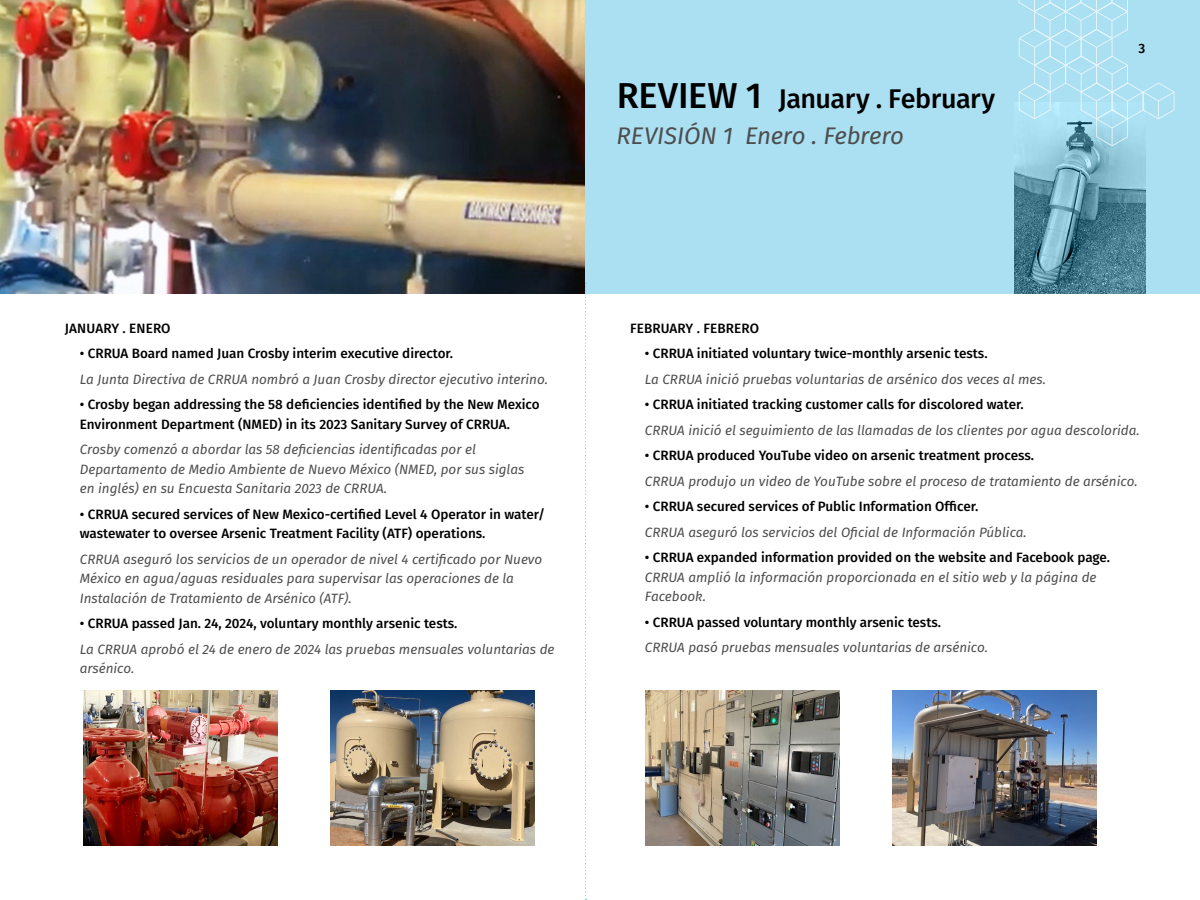
<style>
.page{position:relative;width:1200px;height:900px;background:#fff}
.page>*{position:absolute;margin:0;border:0;box-sizing:border-box;transform-origin:0 0}
.t1{font:500 27px "Fira Sans";letter-spacing:-.02em;color:#000}
.t2{font:italic 24px "Fira Sans";letter-spacing:-.01em;color:#4d4d4d}
.t3{font:italic 13.5px/19.5px "Fira Sans";color:#4d4d4d}
.t4{font:500 13.5px/19.5px "Fira Sans";color:#000}
.s1{font-size:36px}
</style>
<div class="page">
<div style="left:585px;top:0;width:615px;height:294px;background:#abe0f2"></div>
<img style="left:0;top:0;width:585px;height:294px">
<svg style="left:585px;top:283px;width:2px;height:617px"></svg>
<img style="left:1014px;top:103px;width:132px;height:191px">
<svg style="left:1019px;top:0;width:156px;height:146px"></svg>
<img style="left:331px;top:691px;width:203px;height:155px">
<img style="left:84px;top:691px;width:193px;height:155px">
<img style="left:893px;top:691px;width:203px;height:155px">
<img style="left:646px;top:691px;width:194px;height:155px">
<h1 class="t1" style="left:617px;top:77px;width:380px"><span class="s1">REVIEW 1</span> January . February</h1>
<h2 class="t2" style="left:617px;top:118px;width:289px">REVISIÓN 1 Enero . Febrero</h2>
<p class="t4" style="left:1139px;top:38px;width:8px">3</p>
<p class="t4" style="left:65px;top:318px;width:107px">JANUARY . ENERO</p>
<p class="t4" style="left:80px;top:343px;width:375px">• CRRUA Board named Juan Crosby interim executive director.</p>
<p class="t3" style="left:80px;top:369px;width:470px">La Junta Directiva de CRRUA nombró a Juan Crosby director ejecutivo interino.</p>
<p class="t4" style="left:80px;top:394px;width:461px">• Crosby began addressing the 58 deficiencies identified by the New Mexico<br>Environment Department (NMED) in its 2023 Sanitary Survey of CRRUA.</p>
<p class="t3" style="left:80px;top:440px;width:446px">Crosby comenzó a abordar las 58 deficiencias identificadas por el<br>Departamento de Medio Ambiente de Nuevo México (NMED, por sus siglas en inglés) en su Encuesta Sanitaria 2023 de CRRUA.</p>
<p class="t4" style="left:80px;top:504px;width:467px">• CRRUA secured services of New Mexico-certified Level 4 Operator in water/ wastewater to oversee Arsenic Treatment Facility (ATF) operations.</p>
<p class="t3" style="left:80px;top:549px;width:464px">CRRUA aseguró los servicios de un operador de nivel 4 certificado por Nuevo<br>México en agua/aguas residuales para supervisar las operaciones de la<br>Instalación de Tratamiento de Arsénico (ATF).</p>
<p class="t4" style="left:80px;top:613px;width:379px">• CRRUA passed Jan. 24, 2024, voluntary monthly arsenic tests.</p>
<p class="t3" style="left:80px;top:639px;width:476px">La CRRUA aprobó el 24 de enero de 2024 las pruebas mensuales voluntarias de arsénico.</p>
<p class="t4" style="left:630px;top:318px;width:131px">FEBRUARY . FEBRERO</p>
<p class="t4" style="left:645px;top:343px;width:344px">• CRRUA initiated voluntary twice-monthly arsenic tests.</p>
<p class="t3" style="left:645px;top:369px;width:402px">La CRRUA inició pruebas voluntarias de arsénico dos veces al mes.</p>
<p class="t4" style="left:645px;top:394px;width:380px">• CRRUA initiated tracking customer calls for discolored water.</p>
<p class="t3" style="left:645px;top:420px;width:496px">CRRUA inició el seguimiento de las llamadas de los clientes por agua descolorida.</p>
<p class="t4" style="left:645px;top:445px;width:391px">• CRRUA produced YouTube video on arsenic treatment process.</p>
<p class="t3" style="left:645px;top:471px;width:494px">CRRUA produjo un video de YouTube sobre el proceso de tratamiento de arsénico.</p>
<p class="t4" style="left:645px;top:496px;width:335px">• CRRUA secured services of Public Information Officer.</p>
<p class="t3" style="left:645px;top:522px;width:383px">CRRUA aseguró los servicios del Oficial de Información Pública.</p>
<p class="t4" style="left:645px;top:547px;width:467px">• CRRUA expanded information provided on the website and Facebook page.</p>
<p class="t3" style="left:645px;top:567px;width:453px">CRRUA amplió la información proporcionada en el sitio web y la página de<br>Facebook.</p>
<p class="t4" style="left:645px;top:612px;width:298px">• CRRUA passed voluntary monthly arsenic tests.</p>
<p class="t3" style="left:645px;top:638px;width:345px">CRRUA pasó pruebas mensuales voluntarias de arsénico.</p>
</div>
